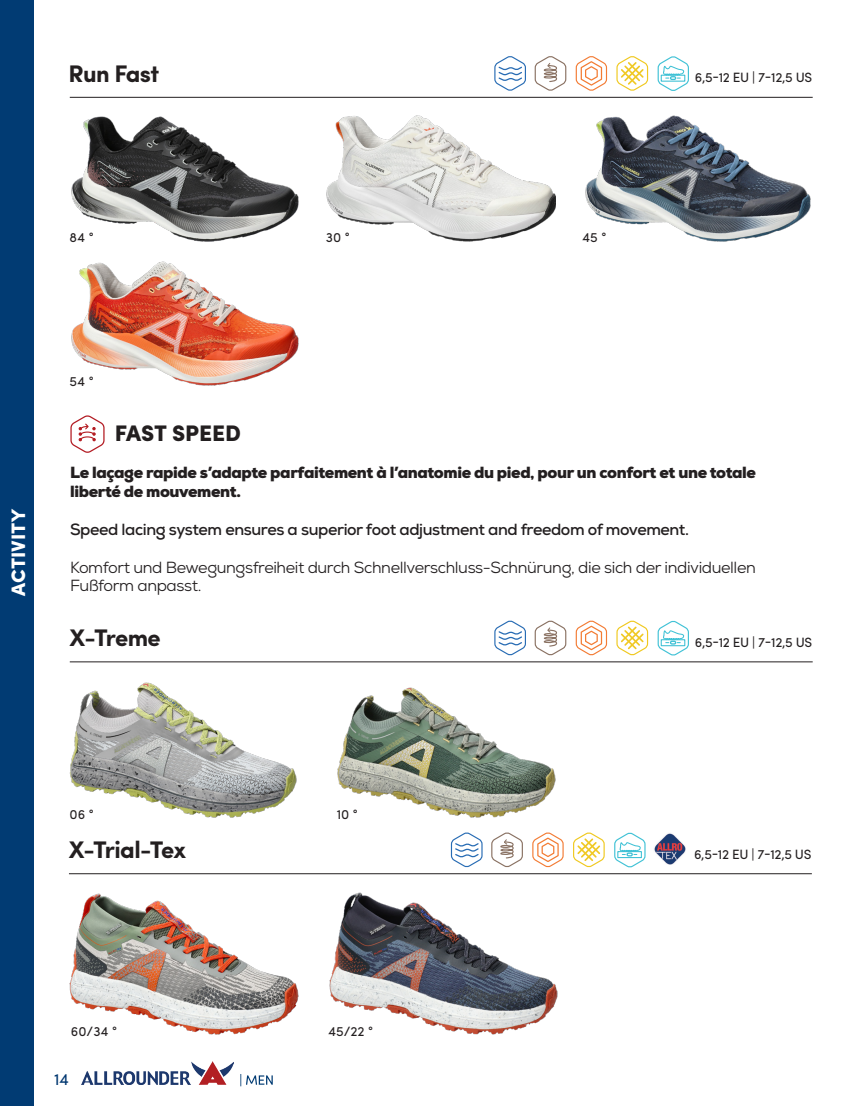
<style>
.page{position:relative;width:851px;height:1106px;background:#fff}
.page>*{position:absolute;margin:0;border:0;box-sizing:border-box;transform-origin:0 0}
.t1{font:700 24px "Sofia Pro";letter-spacing:-.025em;color:#231f20}
.t2{font:900 22.5px "Sofia Pro";color:#231f20}
.t3{font:900 19.5px "Sofia Pro";color:#fff}
.t4{font:16.5px "Sofia Pro";color:#013770}
.t5{font:16.05px/18.8px "Nexa";letter-spacing:-.025em;color:#231f20}
.t6{font:900 16.05px/18.8px "Nexa";letter-spacing:-.025em;color:#231f20}
.t7{font:700 16.05px "Nexa";letter-spacing:-.025em;color:#231f20}
.t8{font:13.5px "Sofia Pro";letter-spacing:-.025em;color:#231f20}
</style>
<div class="page">
<img style="left:81px;top:1061px;width:152px;height:23px">
<svg style="left:240px;top:1074px;width:33px;height:12px"></svg>
<div style="left:0;top:0;width:34px;height:1106px;background:#013b73"></div>
<hr style="left:70px;top:97px;width:742px;height:1px;background:#231f20">
<hr style="left:70px;top:661px;width:742px;height:1px;background:#231f20">
<img style="left:71px;top:116px;width:228px;height:126px">
<img style="left:71px;top:261px;width:228px;height:125px">
<img style="left:326px;top:115px;width:230px;height:127px">
<img style="left:69px;top:682px;width:228px;height:136px">
<img style="left:585px;top:115px;width:226px;height:127px">
<img style="left:337px;top:687px;width:219px;height:131px">
<svg style="left:616px;top:56px;width:32px;height:35px"></svg>
<svg style="left:616px;top:620px;width:32px;height:36px"></svg>
<svg style="left:494px;top:56px;width:32px;height:35px"></svg>
<svg style="left:494px;top:620px;width:32px;height:36px"></svg>
<svg style="left:575px;top:56px;width:32px;height:35px"></svg>
<svg style="left:575px;top:620px;width:32px;height:36px"></svg>
<svg style="left:534px;top:56px;width:33px;height:35px"></svg>
<svg style="left:534px;top:620px;width:33px;height:36px"></svg>
<hr style="left:69px;top:873px;width:742px;height:1px;background:#231f20">
<img style="left:69px;top:893px;width:230px;height:142px">
<img style="left:329px;top:892px;width:229px;height:143px">
<svg style="left:573px;top:832px;width:32px;height:36px"></svg>
<svg style="left:450px;top:832px;width:33px;height:36px"></svg>
<svg style="left:532px;top:832px;width:32px;height:36px"></svg>
<svg style="left:491px;top:832px;width:32px;height:36px"></svg>
<svg style="left:70px;top:415px;width:35px;height:38px"></svg>
<svg style="left:657px;top:56px;width:32px;height:35px"></svg>
<svg style="left:657px;top:620px;width:32px;height:36px"></svg>
<svg style="left:614px;top:832px;width:32px;height:36px"></svg>
<img style="left:654px;top:833px;width:32px;height:32px">
<h1 class="t1" style="left:68px;top:55px;width:92px">Run Fast</h1>
<p class="t8" style="left:694px;top:68px;width:119px">6,5-12 EU | 7-12,5 US</p>
<p class="t8" style="left:70px;top:227px;width:26px">84 °</p>
<p class="t8" style="left:326px;top:227px;width:25px">30 °</p>
<p class="t8" style="left:582px;top:227px;width:26px">45 °</p>
<p class="t3" style="left:3px;top:595px;width:88px;rotate:-90deg">ACTIVITY</p>
<p class="t8" style="left:70px;top:371px;width:26px">54 °</p>
<h2 class="t2" style="left:115px;top:415px;width:128px">FAST SPEED</h2>
<p class="t6" style="left:70px;top:463px;width:687px">Le laçage rapide s’adapte parfaitement à l’anatomie du pied, pour un confort et une totale liberté de mouvement.</p>
<p class="t7" style="left:70px;top:519px;width:620px">Speed lacing system ensures a superior foot adjustment and freedom of movement.</p>
<p class="t5" style="left:70px;top:557px;width:687px">Komfort und Bewegungsfreiheit durch Schnellverschluss-Schnürung, die sich der individuellen<br>Fußform anpasst.</p>
<h1 class="t1" style="left:70px;top:619px;width:93px">X-Treme</h1>
<p class="t8" style="left:694px;top:632px;width:119px">6,5-12 EU | 7-12,5 US</p>
<p class="t8" style="left:70px;top:804px;width:26px">06 °</p>
<p class="t8" style="left:336px;top:804px;width:23px">10 °</p>
<h1 class="t1" style="left:69px;top:831px;width:119px">X-Trial-Tex</h1>
<p class="t8" style="left:694px;top:844px;width:119px">6,5-12 EU | 7-12,5 US</p>
<p class="t8" style="left:71px;top:1020px;width:48px">60/34 °</p>
<p class="t8" style="left:328px;top:1020px;width:47px">45/22 °</p>
<p class="t4" style="left:54px;top:1066px;width:16px">14</p>
</div>
